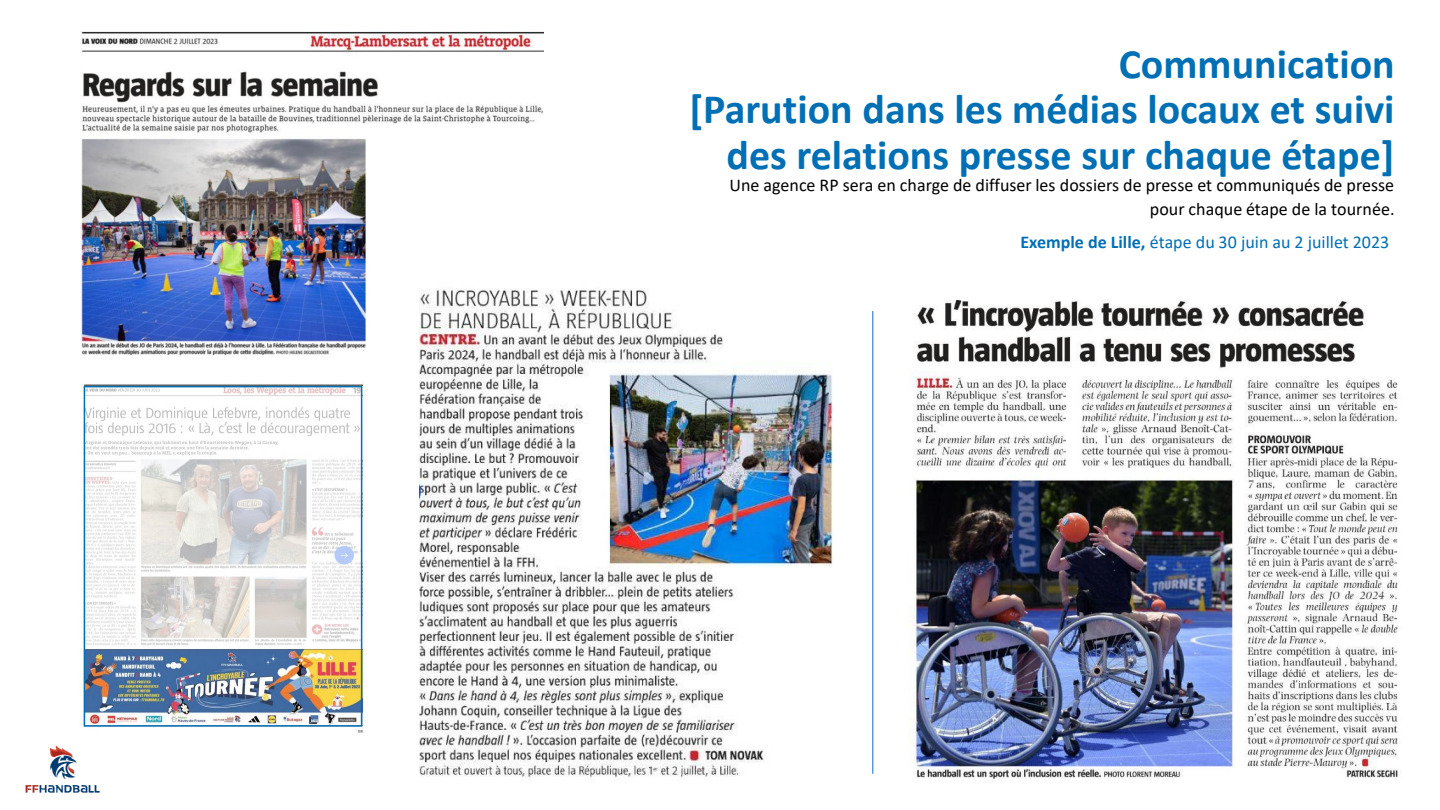
<style>
.page{position:relative;width:1440px;height:810px;background:#fff}
.page>*{position:absolute;margin:0;border:0;box-sizing:border-box;transform-origin:0 0}
.t1{font:700 42px/45.3px "Calibri";color:#006fb4;text-align:right}
.t2{font:18px/23.7px "Calibri";color:#000;text-align:right}
.t3{font:18px "Calibri";color:#006fb4}
.s1{font-weight:700}
</style>
<div class="page">
<img style="left:25px;top:745px;width:75px;height:48px">
<img style="left:80px;top:31px;width:464px;height:325px">
<img style="left:908px;top:300px;width:490px;height:482px">
<hr style="left:872px;top:311px;width:1px;height:463px;background:#066dcc">
<div style="left:402px;top:129px;width:279px;height:374px;background:#fff"></div>
<img style="left:419px;top:288px;width:414px;height:490px">
<img style="left:83px;top:384px;width:281px;height:349px">
<div style="left:84px;top:387px;width:278px;height:262px;background:#fff;opacity:.7"></div>
<div style="left:84px;top:386px;width:278px;height:341px;border:2px solid #006fb4"></div>
<p class="t1" style="left:690px;top:45px;width:707px">Communication<br>[Parution dans les médias locaux et suivi des relations presse sur chaque étape]</p>
<p class="t2" style="left:729px;top:175px;width:667px">Une agence RP sera en charge de diffuser les dossiers de presse et communiqués de presse pour chaque étape de la tournée.</p>
<p class="t3" style="left:1020px;top:235px;width:370px"><span class="s1">Exemple de Lille,</span> étape du 30 juin au 2 juillet 2023</p>
</div>
